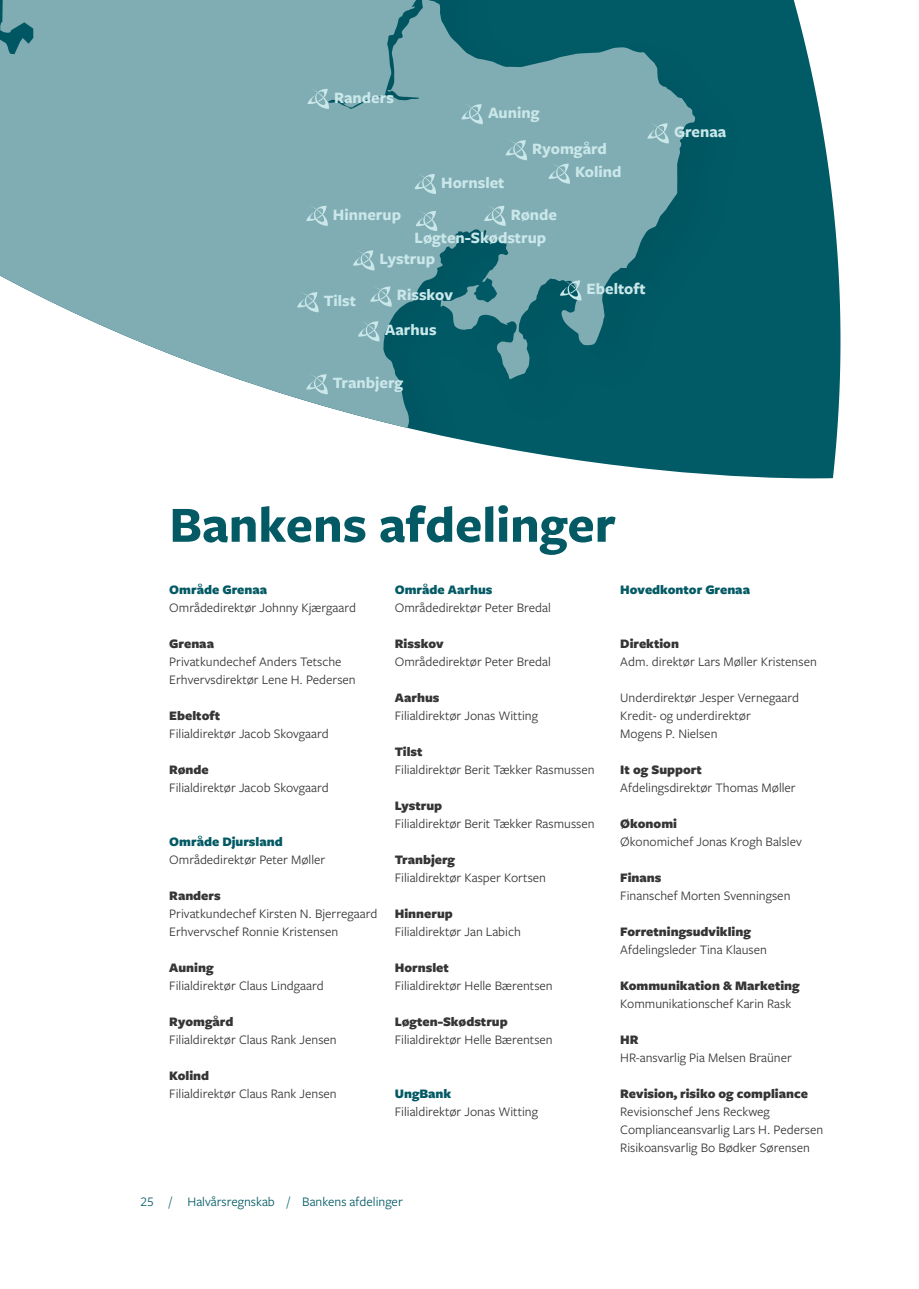
<style>
.page{position:relative;width:919px;height:1289px;background:#fff}
.page>*{position:absolute;margin:0;border:0;box-sizing:border-box;transform-origin:0 0}
.Overskrift{font:700 52.5px "Freight Sans Pro";color:#035a64}
.t1{font:700 16.5px "Freight Sans Pro";color:#cae7ea}
.Bullet{font:13.5px/18px "Freight Sans Pro";color:#363536}
.Brødtekst{font:13.5px/18px "Freight Sans Pro";color:#363536}
.Brødtekst-2{font:900 13.5px "Freight Sans Pro";color:#363536}
.Bullet-2{font:900 13.5px "Freight Sans Pro";color:#363536}
.Brødtekst-3{font:13.5px "Freight Sans Pro";color:#035a64}
.Brødtekst-4{font:900 13.5px "Freight Sans Pro";color:#035a64}
.s1{font-weight:900;color:#035a64}
</style>
<div class="page">
<div style="left:0;top:0;width:840px;height:478px;background:#005b67"></div>
<svg style="left:0;top:0;width:695px;height:478px;fill:#80adb3"></svg>
<svg style="left:461px;top:104px;width:22px;height:20px"></svg>
<svg style="left:647px;top:123px;width:22px;height:20px"></svg>
<svg style="left:548px;top:163px;width:22px;height:21px"></svg>
<svg style="left:505px;top:140px;width:22px;height:20px"></svg>
<svg style="left:484px;top:205px;width:22px;height:21px"></svg>
<svg style="left:414px;top:173px;width:22px;height:21px"></svg>
<svg style="left:307px;top:88px;width:22px;height:21px"></svg>
<svg style="left:306px;top:205px;width:22px;height:21px"></svg>
<svg style="left:297px;top:292px;width:22px;height:20px"></svg>
<svg style="left:370px;top:286px;width:22px;height:20px"></svg>
<svg style="left:353px;top:250px;width:22px;height:20px"></svg>
<svg style="left:306px;top:374px;width:22px;height:20px"></svg>
<svg style="left:358px;top:321px;width:22px;height:20px"></svg>
<svg style="left:560px;top:280px;width:21px;height:20px"></svg>
<svg style="left:415px;top:210px;width:22px;height:21px"></svg>
<p class="t1" style="left:334px;top:86px;width:61px">Randers</p>
<p class="t1" style="left:333px;top:203px;width:70px">Hinnerup</p>
<p class="t1" style="left:488px;top:101px;width:53px">Auning</p>
<p class="t1" style="left:441px;top:171px;width:65px">Hornslet</p>
<p class="t1" style="left:532px;top:137px;width:76px">Ryomgård</p>
<p class="t1" style="left:575px;top:161px;width:48px">Kolind</p>
<p class="t1" style="left:510px;top:203px;width:48px">Rønde</p>
<p class="t1" style="left:414px;top:227px;width:133px">Løgten-Skødstrup</p>
<p class="t1" style="left:379px;top:247px;width:57px">Lystrup</p>
<p class="t1" style="left:324px;top:289px;width:34px">Tilst</p>
<p class="t1" style="left:397px;top:283px;width:57px">Risskov</p>
<p class="t1" style="left:384px;top:318px;width:53px">Aarhus</p>
<p class="t1" style="left:333px;top:371px;width:72px">Tranbjerg</p>
<p class="t1" style="left:586px;top:277px;width:61px">Ebeltoft</p>
<p class="t1" style="left:674px;top:120px;width:54px">Grenaa</p>
<p class="Overskrift" style="left:169px;top:488px;width:448px">Bankens afdelinger</p>
<p class="Brødtekst" style="left:169px;top:580px;width:188px"><span class="s1">Område Grenaa<br></span>Områdedirektør Johnny Kjærgaard</p>
<p class="Brødtekst-2" style="left:169px;top:634px;width:46px">Grenaa</p>
<p class="Bullet" style="left:169px;top:652px;width:174px">Privatkundechef Anders Tetsche</p>
<p class="Bullet" style="left:169px;top:670px;width:188px">Erhvervsdirektør Lene H. Pedersen</p>
<p class="Bullet-2" style="left:169px;top:706px;width:52px">Ebeltoft</p>
<p class="Bullet" style="left:169px;top:724px;width:161px">Filialdirektør Jacob Skovgaard</p>
<p class="Bullet-2" style="left:169px;top:760px;width:41px">Rønde</p>
<p class="Bullet" style="left:169px;top:778px;width:161px">Filialdirektør Jacob Skovgaard</p>
<p class="Brødtekst" style="left:169px;top:832px;width:157px"><span class="s1">Område Djursland<br></span>Områdedirektør Peter Møller</p>
<p class="Bullet-2" style="left:169px;top:886px;width:53px">Randers</p>
<p class="Bullet" style="left:169px;top:904px;width:209px">Privatkundechef Kirsten N. Bjerregaard</p>
<p class="Bullet" style="left:169px;top:922px;width:170px">Erhvervschef Ronnie Kristensen</p>
<p class="Bullet-2" style="left:169px;top:958px;width:46px">Auning</p>
<p class="Bullet" style="left:169px;top:976px;width:156px">Filialdirektør Claus Lindgaard</p>
<p class="Bullet-2" style="left:169px;top:1012px;width:66px">Ryomgård</p>
<p class="Bullet" style="left:169px;top:1030px;width:169px">Filialdirektør Claus Rank Jensen</p>
<p class="Bullet-2" style="left:169px;top:1066px;width:41px">Kolind</p>
<p class="Bullet" style="left:169px;top:1084px;width:169px">Filialdirektør Claus Rank Jensen</p>
<p class="Brødtekst-4" style="left:395px;top:580px;width:99px">Område Aarhus</p>
<p class="Brødtekst" style="left:395px;top:598px;width:157px">Områdedirektør Peter Bredal</p>
<p class="Bullet-2" style="left:395px;top:634px;width:50px">Risskov</p>
<p class="Bullet" style="left:395px;top:652px;width:157px">Områdedirektør Peter Bredal</p>
<p class="Bullet-2" style="left:395px;top:688px;width:46px">Aarhus</p>
<p class="Bullet" style="left:395px;top:706px;width:145px">Filialdirektør Jonas Witting</p>
<p class="Bullet-2" style="left:395px;top:742px;width:29px">Tilst</p>
<p class="Bullet" style="left:395px;top:760px;width:201px">Filialdirektør Berit Tækker Rasmussen</p>
<p class="Bullet-2" style="left:395px;top:796px;width:49px">Lystrup</p>
<p class="Bullet" style="left:395px;top:814px;width:201px">Filialdirektør Berit Tækker Rasmussen</p>
<p class="Bullet-2" style="left:395px;top:850px;width:62px">Tranbjerg</p>
<p class="Bullet" style="left:395px;top:868px;width:153px">Filialdirektør Kasper Kortsen</p>
<p class="Bullet-2" style="left:395px;top:904px;width:60px">Hinnerup</p>
<p class="Bullet" style="left:395px;top:922px;width:128px">Filialdirektør Jan Labich</p>
<p class="Bullet-2" style="left:395px;top:958px;width:56px">Hornslet</p>
<p class="Bullet" style="left:395px;top:976px;width:159px">Filialdirektør Helle Bærentsen</p>
<p class="Bullet-2" style="left:395px;top:1012px;width:114px">Løgten-Skødstrup</p>
<p class="Bullet" style="left:395px;top:1030px;width:159px">Filialdirektør Helle Bærentsen</p>
<p class="Brødtekst" style="left:395px;top:1084px;width:145px"><span class="s1">UngBank<br></span>Filialdirektør Jonas Witting</p>
<p class="Brødtekst-3" style="left:140px;top:1192px;width:264px">25 / Halvårsregnskab / Bankens afdelinger</p>
<p class="Brødtekst-4" style="left:620px;top:580px;width:131px">Hovedkontor Grenaa</p>
<p class="Brødtekst-2" style="left:620px;top:634px;width:60px">Direktion</p>
<p class="Bullet" style="left:620px;top:652px;width:198px">Adm. direktør Lars Møller Kristensen</p>
<p class="Bullet" style="left:620px;top:688px;width:180px">Underdirektør Jesper Vernegaard<br>Kredit- og underdirektør<br>Mogens P. Nielsen</p>
<p class="Brødtekst-2" style="left:620px;top:760px;width:83px">It og Support</p>
<p class="Bullet" style="left:620px;top:778px;width:177px">Afdelingsdirektør Thomas Møller</p>
<p class="Brødtekst-2" style="left:620px;top:814px;width:58px">Økonomi</p>
<p class="Bullet" style="left:620px;top:832px;width:183px">Økonomichef Jonas Krogh Balslev</p>
<p class="Brødtekst-2" style="left:620px;top:868px;width:43px">Finans</p>
<p class="Bullet" style="left:620px;top:886px;width:172px">Finanschef Morten Svenningsen</p>
<p class="Brødtekst-2" style="left:620px;top:922px;width:132px">Forretningsudvikling</p>
<p class="Bullet" style="left:620px;top:940px;width:148px">Afdelingsleder Tina Klausen</p>
<p class="Brødtekst-2" style="left:620px;top:976px;width:181px">Kommunikation &amp; Marketing</p>
<p class="Bullet" style="left:620px;top:994px;width:172px">Kommunikationschef Karin Rask</p>
<p class="Brødtekst-2" style="left:620px;top:1030px;width:20px">HR</p>
<p class="Bullet" style="left:620px;top:1048px;width:173px">HR-ansvarlig Pia Melsen Braüner</p>
<p class="Brødtekst-2" style="left:620px;top:1084px;width:189px">Revision, risiko og compliance</p>
<p class="Bullet" style="left:620px;top:1102px;width:151px">Revisionschef Jens Reckweg</p>
<p class="Bullet" style="left:620px;top:1120px;width:204px">Complianceansvarlig Lars H. Pedersen</p>
<p class="Bullet" style="left:620px;top:1138px;width:191px">Risikoansvarlig Bo Bødker Sørensen</p>
</div>
